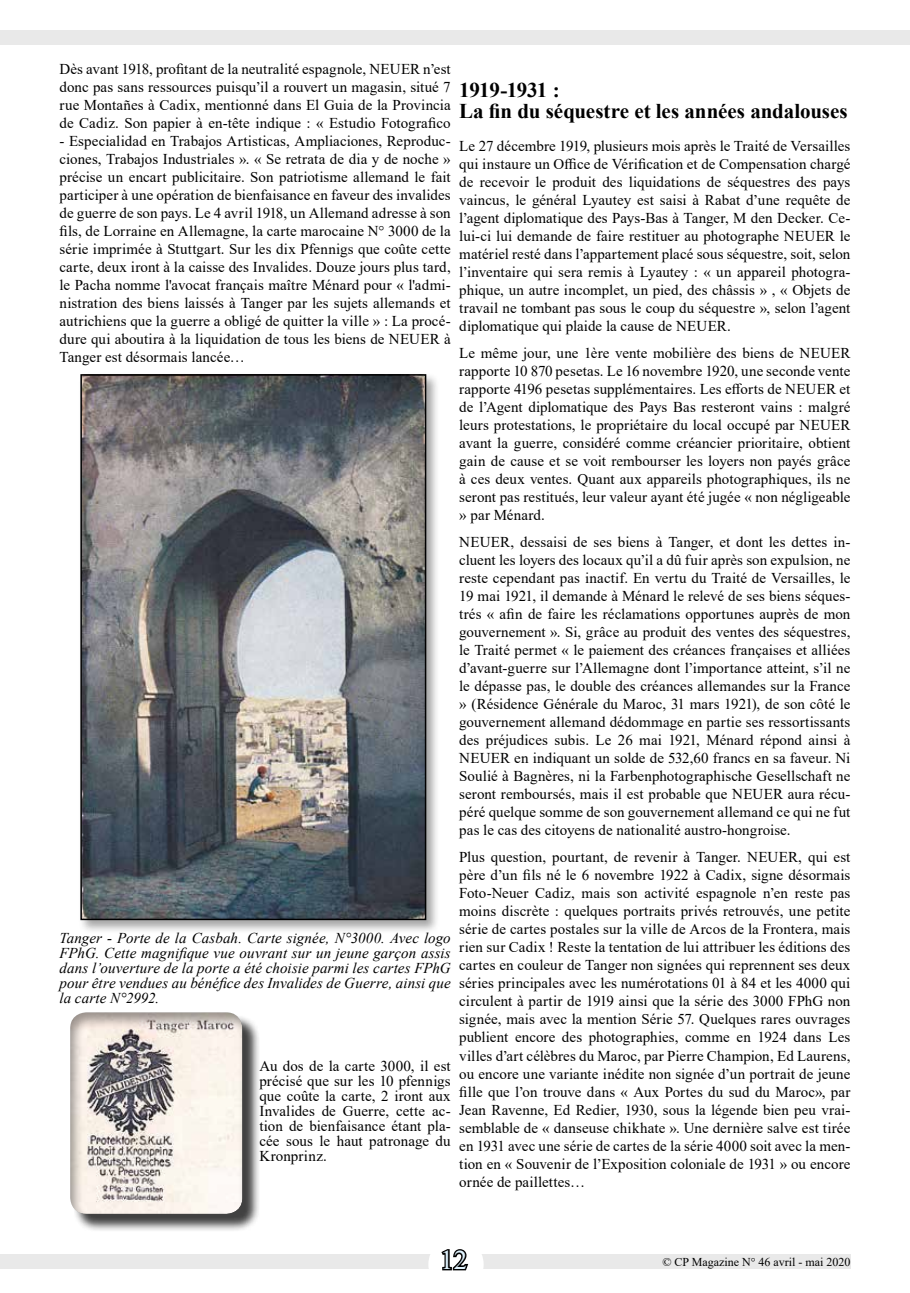
<style>
.page{position:relative;width:910px;height:1293px;background:#fff}
.page>*{position:absolute;margin:0;border:0;box-sizing:border-box;transform-origin:0 0}
.t1{font:27px "Times New Roman";color:#dff2fd}
.t2{font:700 21px/21px "Times New Roman";letter-spacing:-.005em;color:#000}
.t3{font:15px/18px "Times New Roman";letter-spacing:.005em;color:#000;text-align:justify}
.t4{font:italic 15px/15px "Times New Roman";letter-spacing:.005em;color:#000;text-align:justify}
.t5{font:12px "Times New Roman";color:#000}
</style>
<div class="page">
<div style="left:0;top:1254px;width:850px;height:14px;background:#e9e9e9"></div>
<div style="left:0;top:30px;width:910px;height:14px;background:#e9e9e9"></div>
<div style="left:428px;top:1236px;width:56px;height:56px;background:#fff;border-radius:50%"></div>
<svg style="left:441px;top:1249px;width:28px;height:22px"></svg>
<div style="left:78px;top:372px;width:362px;height:562px;background:#000;opacity:.36"></div>
<img style="left:83px;top:377px;width:340px;height:540px">
<div style="left:80px;top:374px;width:346px;height:546px;border:2px solid #000"></div>
<div style="left:72px;top:1014px;width:189px;height:218px;background:#000;opacity:.75"></div>
<div style="left:69px;top:1011px;width:174px;height:204px;background:#000;opacity:.39"></div>
<p class="t3" style="left:60px;top:60px;width:393px">Dès avant 1918, profitant de la neutralité espagnole, NEUER n’est donc pas sans ressources puisqu’il a rouvert un magasin, situé 7 rue Montañes à Cadix, mentionné dans El Guia de la Provincia de Cadiz. Son papier à en-tête indique : « Estudio Fotografico</p>
<p class="t3" style="left:60px;top:132px;width:393px">- Especialidad en Trabajos Artisticas, Ampliaciones, Reproduc&shy;ciones, Trabajos Industriales ». « Se retrata de dia y de noche » précise un encart publicitaire. Son patriotisme allemand le fait participer à une opération de bienfaisance en faveur des invalides de guerre de son pays. Le 4 avril 1918, un Allemand adresse à son fils, de Lorraine en Allemagne, la carte marocaine N° 3000 de la série imprimée à Stuttgart. Sur les dix Pfennigs que coûte cette carte, deux iront à la caisse des Invalides. Douze jours plus tard, le Pacha nomme l'avocat français maître Ménard pour « l'admi&shy;nistration des biens laissés à Tanger par les sujets allemands et autrichiens que la guerre a obligé de quitter la ville » : La procé&shy;dure qui aboutira à la liquidation de tous les biens de NEUER à Tanger est désormais lancée…</p>
<p class="t4" style="left:60px;top:929px;width:393px">Tanger - Porte de la Casbah. Carte signée, N°3000. Avec logo FPhG. Cette magnifique vue ouvrant sur un jeune garçon assis dans l’ouverture de la porte a été choisie parmi les cartes FPhG pour être vendues au bénéfice des Invalides de Guerre, ainsi que la carte N°2992.</p>
<p class="t3" style="left:259px;top:1058px;width:193px;line-height:15px">Au dos de la carte 3000, il est précisé que sur les 10 pfennigs que coûte la carte, 2 iront aux Invalides de Guerre, cette ac&shy;tion de bienfaisance étant pla&shy;cée sous le haut patronage du Kronprinz.</p>
<h2 class="t2" style="left:459px;top:79px;width:390px">1919-1931 :<br>La fin du séquestre et les années andalouses</h2>
<p class="t3" style="left:459px;top:137px;width:393px">Le 27 décembre 1919, plusieurs mois après le Traité de Versailles qui instaure un Office de Vérification et de Compensation chargé de recevoir le produit des liquidations de séquestres des pays vaincus, le général Lyautey est saisi à Rabat d’une requête de l’agent diplomatique des Pays-Bas à Tanger, M den Decker. Ce&shy;lui-ci lui demande de faire restituer au photographe NEUER le matériel resté dans l’appartement placé sous séquestre, soit, selon l’inventaire qui sera remis à Lyautey : « un appareil photogra&shy;phique, un autre incomplet, un pied, des châssis » , « Objets de travail ne tombant pas sous le coup du séquestre », selon l’agent diplomatique qui plaide la cause de NEUER.</p>
<p class="t3" style="left:459px;top:344px;width:393px">Le même jour, une 1ère vente mobilière des biens de NEUER rapporte 10 870 pesetas. Le 16 novembre 1920, une seconde vente rapporte 4196 pesetas supplémentaires. Les efforts de NEUER et de l’Agent diplomatique des Pays Bas resteront vains : malgré leurs protestations, le propriétaire du local occupé par NEUER avant la guerre, considéré comme créancier prioritaire, obtient gain de cause et se voit rembourser les loyers non payés grâce à ces deux ventes. Quant aux appareils photographiques, ils ne seront pas restitués, leur valeur ayant été jugée « non négligeable » par Ménard.</p>
<p class="t3" style="left:459px;top:533px;width:393px">NEUER, dessaisi de ses biens à Tanger, et dont les dettes in&shy;cluent les loyers des locaux qu’il a dû fuir après son expulsion, ne reste cependant pas inactif. En vertu du Traité de Versailles, le 19 mai 1921, il demande à Ménard le relevé de ses biens séques&shy;trés « afin de faire les réclamations opportunes auprès de mon gouvernement ». Si, grâce au produit des ventes des séquestres, le Traité permet « le paiement des créances françaises et alliées d’avant-guerre sur l’Allemagne dont l’importance atteint, s’il ne le dépasse pas, le double des créances allemandes sur la France » (Résidence Générale du Maroc, 31 mars 1921), de son côté le gouvernement allemand dédommage en partie ses ressortissants des préjudices subis. Le 26 mai 1921, Ménard répond ainsi à NEUER en indiquant un solde de 532,60 francs en sa faveur. Ni Soulié à Bagnères, ni la Farbenphotographische Gesellschaft ne seront remboursés, mais il est probable que NEUER aura récu&shy;péré quelque somme de son gouvernement allemand ce qui ne fut pas le cas des citoyens de nationalité austro-hongroise.</p>
<p class="t3" style="left:459px;top:848px;width:393px">Plus question, pourtant, de revenir à Tanger. NEUER, qui est père d’un fils né le 6 novembre 1922 à Cadix, signe désormais Foto-Neuer Cadiz, mais son activité espagnole n’en reste pas moins discrète : quelques portraits privés retrouvés, une petite série de cartes postales sur la ville de Arcos de la Frontera, mais rien sur Cadix ! Reste la tentation de lui attribuer les éditions des cartes en couleur de Tanger non signées qui reprennent ses deux séries principales avec les numérotations 01 à 84 et les 4000 qui circulent à partir de 1919 ainsi que la série des 3000 FPhG non signée, mais avec la mention Série 57. Quelques rares ouvrages publient encore des photographies, comme en 1924 dans Les villes d’art célèbres du Maroc, par Pierre Champion, Ed Laurens, ou encore une variante inédite non signée d’un portrait de jeune fille que l’on trouve dans « Aux Portes du sud du Maroc», par Jean Ravenne, Ed Redier, 1930, sous la légende bien peu vrai&shy;semblable de « danseuse chikhate ». Une dernière salve est tirée en 1931 avec une série de cartes de la série 4000 soit avec la men&shy;tion en « Souvenir de l’Exposition coloniale de 1931 » ou encore ornée de paillettes…</p>
<h1 class="t1" style="left:440px;top:1240px;width:28px">12</h1>
<p class="t5" style="left:662px;top:1253px;width:190px">© CP Magazine N° 46 avril - mai 2020</p>
</div>
